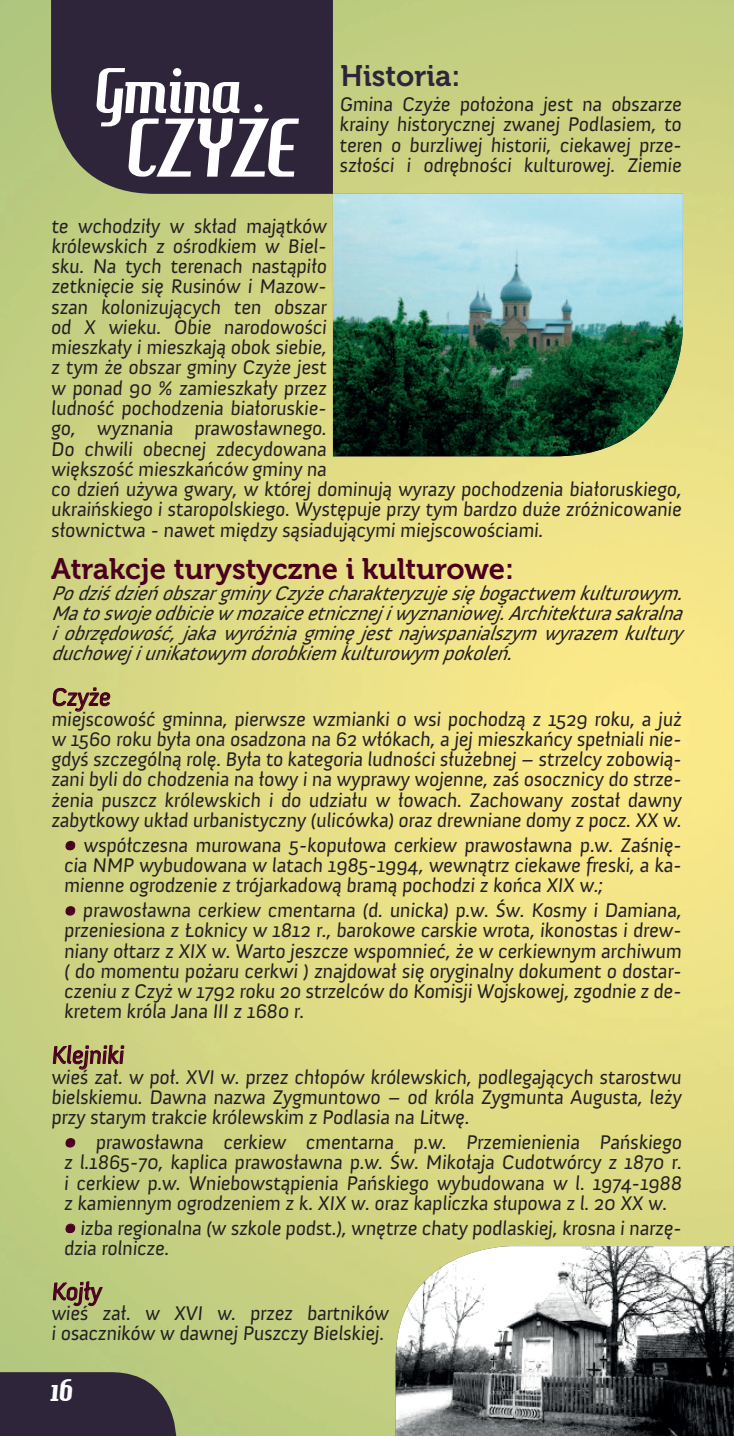
<style>
.page{position:relative;width:734px;height:1436px;background:#fff}
.page>*{position:absolute;margin:0;border:0;box-sizing:border-box;transform-origin:0 0}
.t1{font:31.5px "Hamburger Heaven";color:#fff}
.t2{font:29.47px "Museo 700";color:#4a001e}
.t3{font:29.47px "Museo 700";color:#2f253b}
.t4{font:24.75px "Anivers";color:#4a001e}
.t5{font:20.25px/20.2px "Anivers";letter-spacing:-.01em;color:#231f20;text-align:justify}
.t6{font:italic 20.25px/20.2px "Anivers";letter-spacing:-.01em;color:#231f20}
.s1{font-size:24.75px;color:#4a001e}
</style>
<div class="page">
<img style="left:0;top:0;width:733px;height:1435px">
<svg style="left:0;top:1371px;width:176px;height:64px;background:#3b3341"></svg>
<svg style="left:52px;top:669px;width:59px;height:43px;background:#bcb473"></svg>
<div style="left:65px;top:840px;width:10px;height:10px;border:1px solid #4a001e;border-radius:4px"></div>
<div style="left:65px;top:906px;width:10px;height:9px;border:1px solid #4a001e;border-radius:4px"></div>
<svg style="left:52px;top:1027px;width:73px;height:63px;background:#bab975"></svg>
<div style="left:65px;top:1137px;width:10px;height:10px;border:1px solid #4a001e;border-radius:4px"></div>
<div style="left:65px;top:1223px;width:10px;height:9px;border:1px solid #4a001e;border-radius:4px"></div>
<svg style="left:52px;top:1280px;width:52px;height:43px;background:#a7a96e"></svg>
<svg style="left:51px;top:0;width:282px;height:194px;background:#38303f"></svg>
<img style="left:395px;top:1245px;width:338px;height:190px">
<img style="left:333px;top:194px;width:349px;height:262px">
<svg style="left:96px;top:68px;width:203px;height:109px"></svg>
<div style="left:254px;top:104px;width:8px;height:8px;background:#fff;border-radius:50%"></div>
<h2 class="t3" style="left:340px;top:59px;width:121px">Historia:</h2>
<p class="t5" style="left:339px;top:94px;width:345px">Gmina Czyże położona jest na obszarze krainy historycznej zwanej Podlasiem, to teren o burzliwej historii, ciekawej prze&shy;szłości i odrębności kulturowej. Ziemie</p>
<p class="t5" style="left:51px;top:216px;width:634px;text-align:left">te wchodziły w skład majątków<br>królewskich z ośrodkiem w Biel-<br>sku. Na tych terenach nastąpiło<br>zetknięcie się Rusinów i Mazow-<br>szan kolonizujących ten obszar<br>od X wieku. Obie narodowości<br>mieszkały i mieszkają obok siebie,<br>z tym że obszar gminy Czyże jest<br>w ponad 90 % zamieszkały przez<br>ludność pochodzenia białoruskie-<br>go, wyznania prawosławnego.<br>Do chwili obecnej zdecydowana<br>większość mieszkańców gminy na<br>co dzień używa gwary, w której dominują wyrazy pochodzenia białoruskiego, ukraińskiego i staropolskiego. Występuje przy tym bardzo duże zróżnicowanie słownictwa - nawet między sąsiadującymi miejscowościami.</p>
<h2 class="t2" style="left:51px;top:552px;width:464px">Atrakcje turystyczne i kulturowe:</h2>
<p class="t6" style="left:51px;top:583px;width:640px">Podziśdzieńobszargminy Czyżecharakteryzujesiębogactwem kulturowym.<br>Matoswojeodbiciewmozaiceetnicznejiwyznaniowej.Architekturasakralna iobrzędowość,jakawyróżniagminęjestnajwspanialszym wyrazem kultury duchowejiunikatowym dorobkiem kulturowym pokoleń.</p>
<p class="t4" style="left:51px;top:683px;width:63px">Czyże</p>
<p class="t5" style="left:51px;top:709px;width:634px">miejscowość gminna, pierwsze wzmianki o wsi pochodzą z 1529 roku, a już w 1560 roku była ona osadzona na 62 włókach, a jej mieszkańcy spełniali nie&shy;gdyś szczególną rolę. Była to kategoria ludności służebnej – strzelcy zobowią&shy;zani byli do chodzenia na łowy i na wyprawy wojenne, zaś osocznicy do strze&shy;żenia puszcz królewskich i do udziału w łowach. Zachowany został dawny zabytkowy układ urbanistyczny (ulicówka) oraz drewniane domy z pocz. XX w.</p>
<p class="t5" style="left:64px;top:835px;width:621px"><span class="s1">•</span> współczesna murowana 5-kopułowa cerkiew prawosławna p.w. Zaśnię&shy;cia NMP wybudowana w latach 1985-1994, wewnątrz ciekawe freski, a ka&shy;mienne ogrodzenie z trójarkadową bramą pochodzi z końca XIX w.;</p>
<p class="t5" style="left:64px;top:900px;width:621px"><span class="s1">•</span> prawosławna cerkiew cmentarna (d. unicka) p.w. Św. Kosmy i Damiana, przeniesiona z Łoknicy w 1812 r., barokowe carskie wrota, ikonostas i drew&shy;niany ołtarz z XIX w. Warto jeszcze wspomnieć, że w cerkiewnym archiwum ( do momentu pożaru cerkwi ) znajdował się oryginalny dokument o dostar&shy;czeniu z Czyż w 1792 roku 20 strzelców do Komisji Wojskowej, zgodnie z de&shy;kretem króla Jana III z 1680 r.</p>
<p class="t4" style="left:51px;top:1041px;width:77px">Klejniki</p>
<p class="t5" style="left:51px;top:1066px;width:633px">wieś zał. w poł. XVI w. przez chłopów królewskich, podlegających starostwu bielskiemu. Dawna nazwa Zygmuntowo – od króla Zygmunta Augusta, leży przy starym trakcie królewskim z Podlasia na Litwę.</p>
<p class="t5" style="left:64px;top:1132px;width:621px"><span class="s1">•</span> prawosławna cerkiew cmentarna p.w. Przemienienia Pańskiego z l.1865-70, kaplica prawosławna p.w. Św. Mikołaja Cudotwórcy z 1870 r. i cerkiew p.w. Wniebowstąpienia Pańskiego wybudowana w l. 1974-1988 z kamiennym ogrodzeniem z k. XIX w. oraz kapliczka słupowa z l. 20 XX w.</p>
<p class="t5" style="left:64px;top:1217px;width:621px"><span class="s1">•</span> izba regionalna (w szkole podst.), wnętrze chaty podlaskiej, krosna i narzę&shy;dzia rolnicze.</p>
<p class="t4" style="left:51px;top:1277px;width:52px">Kojły</p>
<p class="t5" style="left:51px;top:1303px;width:341px">wieś zał. w XVI w. przez bartników i osaczników w dawnej Puszczy Bielskiej.</p>
<h1 class="t1" style="left:50px;top:1370px;width:24px">16</h1>
</div>
